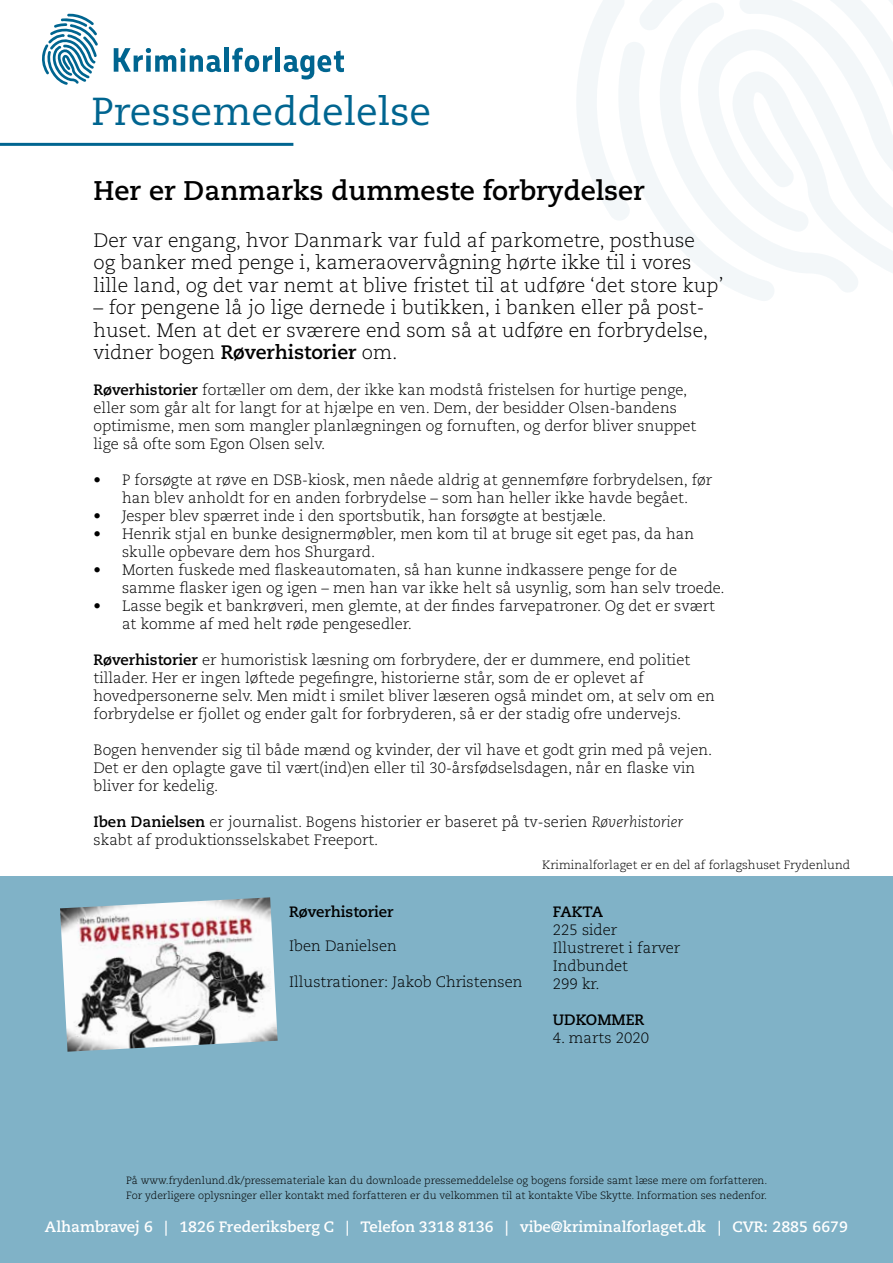
<style>
.page{position:relative;width:893px;height:1263px;background:#fff}
.page>*{position:absolute;margin:0;border:0;box-sizing:border-box;transform-origin:0 0}
.t1{font:39px "Caecilia";color:#006590}
.t2{font:700 27px "Caecilia";color:#000}
.t3{font:300 19.5px/22.5px "Caecilia";color:#000}
.t4{font:300 15px/18px "Caecilia";color:#000}
.t5{font:700 15px "Caecilia";color:#fff}
.t6{font:700 15px "Caecilia";color:#000}
.t7{font:300 12px "Caecilia";color:#000}
.t8{font:300 10.5px/15px "Caecilia LT Std";color:#000}
.s1{font-weight:700}
.s2{font-style:italic}
</style>
<div class="page">
<svg style="left:577px;top:0;width:316px;height:301px"></svg>
<div style="left:0;top:876px;width:893px;height:387px;background:#80b2c7"></div>
<svg style="left:114px;top:48px;width:107px;height:24px"></svg>
<div style="left:224px;top:47px;width:5px;height:25px;background:#006590"></div>
<svg style="left:232px;top:48px;width:40px;height:24px"></svg>
<hr style="left:276px;top:47px;width:4px;height:25px;background:#006590">
<svg style="left:284px;top:51px;width:60px;height:29px"></svg>
<svg style="left:42px;top:14px;width:56px;height:71px"></svg>
<hr style="left:0;top:143px;width:293px;height:3px;background:#006590">
<img style="left:60px;top:897px;width:218px;height:155px">
<h1 class="t1" style="left:91px;top:89px;width:341px">Pressemeddelelse</h1>
<h2 class="t2" style="left:94px;top:175px;width:553px">Her er Danmarks dummeste forbrydelser</h2>
<h3 class="t3" style="left:94px;top:229px;width:632px">Der var engang, hvor Danmark var fuld af parkometre, posthuse<br>og banker med penge i, kameraovervågning hørte ikke til i vores lille land, og det var nemt at blive fristet til at udføre ‘det store kup’</h3>
<h3 class="t3" style="left:94px;top:297px;width:616px">– for pengene lå jo lige dernede i butikken, i banken eller på post&shy;huset. Men at det er sværere end som så at udføre en forbrydelse, vidner bogen <span class="s1">Røverhistorier</span> om.</h3>
<p class="t4" style="left:94px;top:381px;width:604px"><span class="s1">Røverhistorier</span> fortæller om dem, der ikke kan modstå fristelsen for hurtige penge, eller som går alt for langt for at hjælpe en ven. Dem, der besidder Olsen-bandens optimisme, men som mangler planlægningen og fornuften, og derfor bliver snuppet lige så ofte som Egon Olsen selv.</p>
<p class="t4" style="left:94px;top:471px;width:620px;text-align:center">• P forsøgte at røve en DSB-kiosk, men nåede aldrig at gennemføre forbrydelsen, før han blev anholdt for en anden forbrydelse – som han heller ikke havde begået.</p>
<p class="t4" style="left:94px;top:507px;width:514px">• Jesper blev spærret inde i den sportsbutik, han forsøgte at bestjæle.</p>
<p class="t4" style="left:122px;top:525px;width:574px;text-indent:-28px">• Henrik stjal en bunke designermøbler, men kom til at bruge sit eget pas, da han skulle opbevare dem hos Shurgard.</p>
<p class="t4" style="left:122px;top:561px;width:604px;text-indent:-28px">• Morten fuskede med flaskeautomaten, så han kunne indkassere penge for de samme flasker igen og igen – men han var ikke helt så usynlig, som han selv troede.</p>
<p class="t4" style="left:122px;top:597px;width:594px;text-indent:-28px">• Lasse begik et bankrøveri, men glemte, at der findes farvepatroner. Og det er svært at komme af med helt røde pengesedler.</p>
<p class="t4" style="left:94px;top:651px;width:623px"><span class="s1">Røverhistorier</span> er humoristisk læsning om forbrydere, der er dummere, end politiet tillader. Her er ingen løftede pegefingre, historierne står, som de er oplevet af hovedpersonerne selv. Men midt i smilet bliver læseren også mindet om, at selv om en forbrydelse er fjollet og ender galt for forbryderen, så er der stadig ofre undervejs.</p>
<p class="t4" style="left:94px;top:741px;width:620px">Bogen henvender sig til både mænd og kvinder, der vil have et godt grin med på vejen.<br>Det er den oplagte gave til vært(ind)en eller til 30-årsfødselsdagen, når en flaske vin bliver for kedelig.</p>
<p class="t4" style="left:94px;top:813px;width:591px"><span class="s1">Iben Danielsen</span> er journalist. Bogens historier er baseret på tv-serien <span class="s2">Røverhistorier </span>skabt af produktionsselskabet Freeport.</p>
<p class="t6" style="left:289px;top:903px;width:106px">Røverhistorier</p>
<p class="t4" style="left:289px;top:937px;width:109px">Iben Danielsen</p>
<p class="t4" style="left:289px;top:973px;width:235px">Illustrationer: Jakob Christensen</p>
<p class="t7" style="left:542px;top:858px;width:309px">Kriminalforlaget er en del af forlagshuset Frydenlund</p>
<p class="t6" style="left:553px;top:903px;width:52px">FAKTA</p>
<p class="t4" style="left:553px;top:921px;width:129px">225 sider<br>Illustreret i farver<br>Indbundet<br>299 kr.</p>
<p class="t6" style="left:553px;top:1011px;width:93px">UDKOMMER</p>
<p class="t4" style="left:553px;top:1029px;width:98px">4. marts 2020</p>
<p class="t8" style="left:126px;top:1173px;width:643px">På www.frydenlund.dk/pressemateriale kan du downloade pressemeddelelse og bogens forside samt læse mere om forfatteren.<br>For yderligere oplysninger eller kontakt med forfatteren er du velkommen til at kontakte Vibe Skytte. Information ses nedenfor.</p>
<p class="t5" style="left:45px;top:1218px;width:804px">Alhambravej 6 | 1826 Frederiksberg C | Telefon 3318 8136 | vibe@kriminalforlaget.dk | CVR: 2885 6679</p>
</div>
